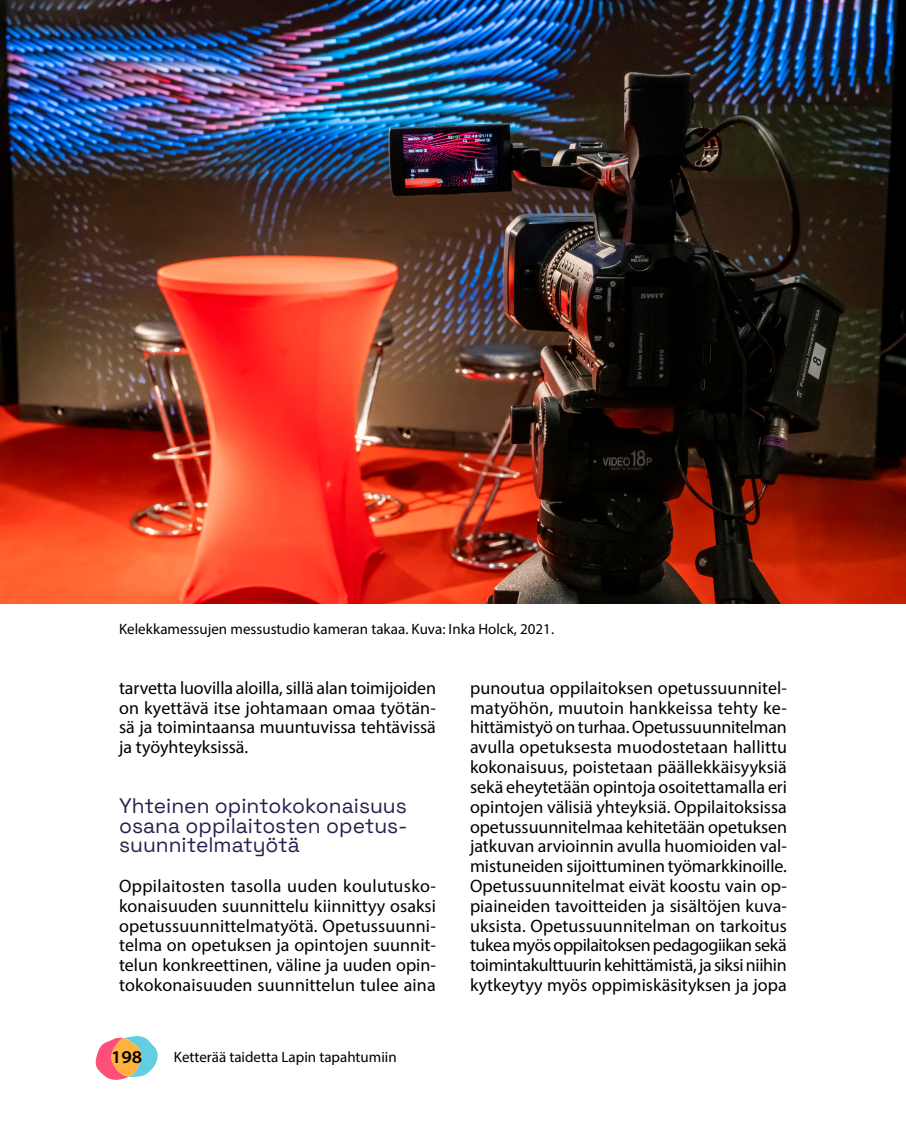
<style>
.page{position:relative;width:906px;height:1132px;background:#fff}
.page>*{position:absolute;margin:0;border:0;box-sizing:border-box;transform-origin:0 0}
.väliotsikko{font:21px/19.8px "Space Grotesk";color:#28204e;text-align:justify}
.leipis_-_ei_sisennys{font:18px/19.8px "Myriad Variable Concept Roman 2";color:#000;text-align:justify}
.leipis{font:18px/19.8px "Myriad Variable Concept Roman 2";color:#000;text-align:justify}
.t1{font:18px "Myriad Variable Concept";color:#000}
.kuvateksti{font:15px "Myriad Variable Concept Roman 2";color:#000}
.t2{font:15px "Myriad Variable Concept Roman 3";color:#000}
</style>
<div class="page">
<svg style="left:95px;top:1036px;width:63px;height:44px"></svg>
<img style="left:0;top:0;width:906px;height:603px">
<p class="kuvateksti" style="left:119px;top:620px;width:436px">Kelekkamessujen messustudio kameran takaa. Kuva: Inka Holck, 2021.</p>
<p class="leipis" style="left:119px;top:677px;width:318px">tarvetta luovilla aloilla, sillä alan toimijoiden on kyettävä itse johtamaan omaa työtän&shy;sä ja toimintaansa muuntuvissa tehtävissä ja työyhteyksissä.</p>
<p class="väliotsikko" style="left:119px;top:794px;width:290px">Yhteinen opintokokonaisuus osana oppilaitosten opetus&shy;suunnitelmatyötä</p>
<p class="leipis_-_ei_sisennys" style="left:119px;top:875px;width:318px">Oppilaitosten tasolla uuden koulutusko&shy;konaisuuden suunnittelu kiinnittyy osaksi opetussuunnittelmatyötä. Opetussuunni&shy;telma on opetuksen ja opintojen suunnit&shy;telun konkreettinen, väline ja uuden opin&shy;tokokonaisuuden suunnittelun tulee aina</p>
<p class="t1" style="left:111px;top:1046px;width:33px">198</p>
<p class="t2" style="left:174px;top:1047px;width:224px">Ketterää taidetta Lapin tapahtumiin</p>
<p class="leipis_-_ei_sisennys" style="left:470px;top:677px;width:318px">punoutua oppilaitoksen opetussuunnitel&shy;matyöhön, muutoin hankkeissa tehty ke&shy;hittämistyö on turhaa. Opetussuunnitelman avulla opetuksesta muodostetaan hallittu kokonaisuus, poistetaan päällekkäisyyksiä sekä eheytetään opintoja osoitettamalla eri opintojen välisiä yhteyksiä. Oppilaitoksissa opetussuunnitelmaa kehitetään opetuksen jatkuvan arvioinnin avulla huomioiden val&shy;mistuneiden sijoittuminen työmarkkinoille.<br>Opetussuunnitelmat eivät koostu vain op&shy;piaineiden tavoitteiden ja sisältöjen kuva&shy;uksista. Opetussuunnitelman on tarkoitus tukea myös oppilaitoksen pedagogiikan sekä toimintakulttuurin kehittämistä, ja siksi niihin kytkeytyy myös oppimiskäsityksen ja jopa</p>
</div>
